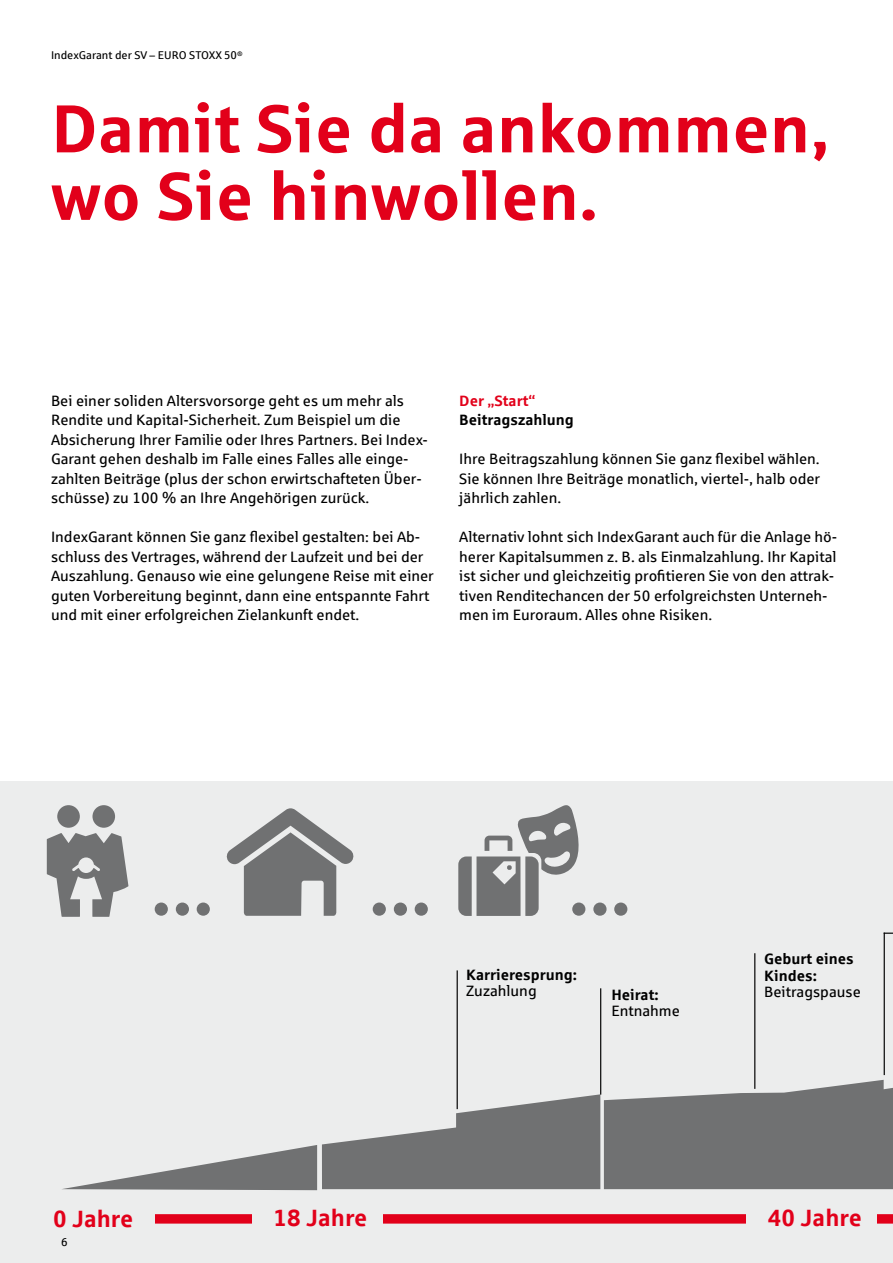
<style>
.page{position:relative;width:893px;height:1263px;background:#fff}
.page>*{position:absolute;margin:0;border:0;box-sizing:border-box;transform-origin:0 0}
.t1{font:700 67.5px/67.5px "Sparkasse Rg";color:#e2001a}
.t2{font:700 23.55px "Sparkasse Rg";color:#e2001a}
.t3{font:15px/19.5px "Sparkasse Rg";color:#000}
.t4{font:700 15px/16.5px "Sparkasse Rg";color:#000}
.t5{font:700 15px "Sparkasse Rg";color:#e2001a}
.t6{font:11.25px "Sparkasse Rg";color:#000}
</style>
<div class="page">
<div style="left:0;top:782px;width:893px;height:481px;background:#eceded"></div>
<hr style="left:884px;top:932px;width:1px;height:143px;background:#000">
<hr style="left:600px;top:988px;width:1px;height:106px;background:#000">
<hr style="left:457px;top:970px;width:1px;height:139px;background:#000">
<div style="left:126px;top:1214px;width:767px;height:9px;background:#e2001a"></div>
<div style="left:746px;top:1208px;width:131px;height:33px;background:#eceded"></div>
<div style="left:24px;top:1209px;width:131px;height:32px;background:#eceded"></div>
<div style="left:252px;top:1208px;width:130px;height:33px;background:#eceded"></div>
<hr style="left:754px;top:953px;width:1px;height:136px;background:#000">
<svg style="left:62px;top:1080px;width:831px;height:110px"></svg>
<svg style="left:458px;top:805px;width:121px;height:111px"></svg>
<div style="left:92px;top:805px;width:23px;height:23px;background:#707172;border-radius:50%"></div>
<div style="left:57px;top:805px;width:23px;height:23px;background:#707172;border-radius:50%"></div>
<svg style="left:47px;top:833px;width:81px;height:84px"></svg>
<svg style="left:226px;top:808px;width:128px;height:108px"></svg>
<div style="left:155px;top:902px;width:13px;height:14px;background:#707172;border-radius:50%"></div>
<div style="left:176px;top:902px;width:13px;height:14px;background:#707172;border-radius:50%"></div>
<div style="left:197px;top:902px;width:13px;height:14px;background:#707172;border-radius:50%"></div>
<div style="left:373px;top:902px;width:13px;height:14px;background:#707172;border-radius:50%"></div>
<div style="left:394px;top:902px;width:13px;height:14px;background:#707172;border-radius:50%"></div>
<div style="left:415px;top:902px;width:13px;height:14px;background:#707172;border-radius:50%"></div>
<div style="left:572px;top:902px;width:13px;height:14px;background:#707172;border-radius:50%"></div>
<div style="left:593px;top:902px;width:14px;height:14px;background:#707172;border-radius:50%"></div>
<div style="left:614px;top:902px;width:13px;height:14px;background:#707172;border-radius:50%"></div>
<svg style="left:884px;top:932px;width:9px;height:2px"></svg>
<p class="t6" style="left:51px;top:49px;width:193px">IndexGarant der SV – EURO STOXX 50<sup>®</sup></p>
<h1 class="t1" style="left:51px;top:92px;width:779px">Damit Sie da ankommen, wo Sie hinwollen.</h1>
<p class="t3" style="left:51px;top:390px;width:378px">Bei einer soliden Altersvorsorge geht es um mehr als Rendite und Kapital-Sicherheit. Zum Beispiel um die Absicherung Ihrer Familie oder Ihres Partners. Bei Index-Garant gehen deshalb im Falle eines Falles alle einge&shy;zahlten Beiträge (plus der schon erwirtschafteten Über&shy;schüsse) zu 100 % an Ihre Angehörigen zurück.</p>
<p class="t3" style="left:51px;top:527px;width:384px">IndexGarant können Sie ganz flexibel gestalten: bei Ab&shy;schluss des Vertrages, während der Laufzeit und bei der Auszahlung. Genauso wie eine gelungene Reise mit einer guten Vorbereitung beginnt, dann eine entspannte Fahrt und mit einer erfolgreichen Zielankunft endet.</p>
<p class="t5" style="left:459px;top:391px;width:78px">Der „Start“</p>
<p class="t4" style="left:459px;top:411px;width:116px">Beitragszahlung</p>
<p class="t3" style="left:459px;top:449px;width:362px;text-align:justify">Ihre Beitragszahlung können Sie ganz flexibel wählen.<br>Sie können Ihre Beiträge monatlich, viertel-, halb oder jährlich zahlen.</p>
<p class="t3" style="left:459px;top:527px;width:380px">Alternativ lohnt sich IndexGarant auch für die Anlage hö&shy;herer Kapitalsummen z. B. als Einmalzahlung. Ihr Kapital ist sicher und gleichzeitig profitieren Sie von den attrak&shy;tiven Renditechancen der 50 erfolgreichsten Unterneh&shy;men im Euroraum. Alles ohne Risiken.</p>
<p class="t4" style="left:466px;top:966px;width:112px">Karrieresprung:</p>
<p class="t3" style="left:466px;top:981px;width:72px">Zuzahlung</p>
<p class="t4" style="left:611px;top:986px;width:49px">Heirat:</p>
<p class="t3" style="left:611px;top:1001px;width:70px">Entnahme</p>
<p class="t4" style="left:764px;top:950px;width:91px">Geburt eines<br>Kindes:</p>
<p class="t3" style="left:764px;top:982px;width:98px">Beitragspause</p>
<h2 class="t2" style="left:53px;top:1203px;width:82px">0 Jahre</h2>
<h2 class="t2" style="left:273px;top:1203px;width:95px">18 Jahre</h2>
<h2 class="t2" style="left:768px;top:1203px;width:95px">40 Jahre</h2>
<p class="t6" style="left:61px;top:1235px;width:8px">6</p>
</div>
